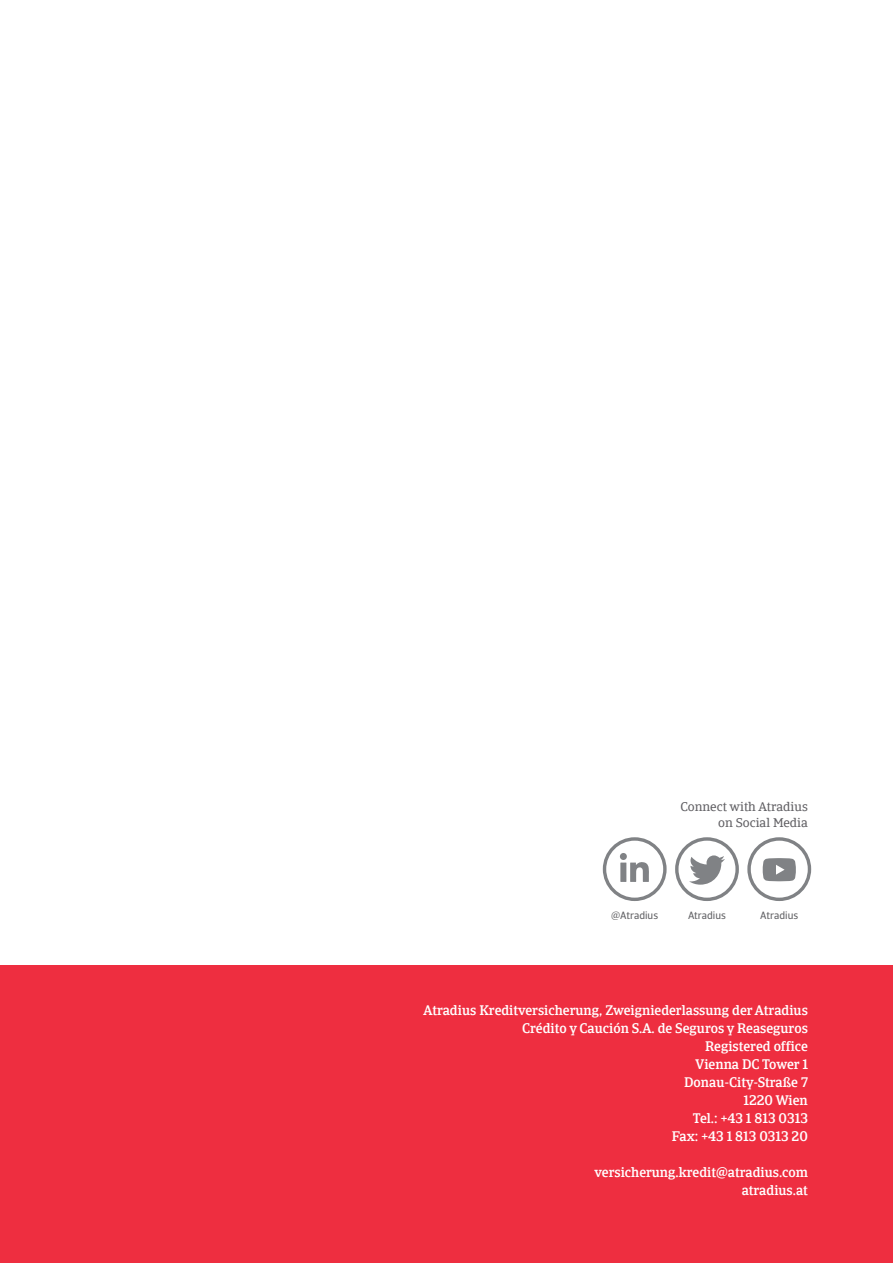
<style>
.page{position:relative;width:893px;height:1263px;background:#fff}
.page>*{position:absolute;margin:0;border:0;box-sizing:border-box;transform-origin:0 0}
.t1{font:500 13.5px/18px "Catalana";color:#fff;text-align:right}
.t2{font:12.75px/16.5px "Catalana";color:#5f5e62;text-align:right}
.t3{font:10.5px "Catalana Sans";color:#636366}
</style>
<div class="page">
<div style="left:0;top:965px;width:893px;height:298px;background:#ee2e40"></div>
<svg style="left:603px;top:837px;width:64px;height:64px"></svg>
<div style="left:620px;top:853px;width:7px;height:7px;background:#808285;border-radius:50%"></div>
<svg style="left:675px;top:837px;width:64px;height:64px"></svg>
<svg style="left:747px;top:837px;width:64px;height:64px"></svg>
<p class="t2" style="left:680px;top:798px;width:129px">Connect with Atradius on Social Media</p>
<p class="t3" style="left:611px;top:909px;width:48px">@Atradius</p>
<p class="t3" style="left:688px;top:909px;width:39px">Atradius</p>
<p class="t3" style="left:760px;top:909px;width:39px">Atradius</p>
<p class="t1" style="left:423px;top:1001px;width:386px">Atradius Kreditversicherung, Zweigniederlassung der Atradius<br>Crédito y Caución S.A. de Seguros y Reaseguros<br>Registered office<br>Vienna DC Tower 1<br>Donau-City-Straße 7<br>1220 Wien<br>Tel.: +43 1 813 0313<br>Fax: +43 1 813 0313 20</p>
<p class="t1" style="left:595px;top:1163px;width:215px">versicherung.kredit@atradius.com atradius.at</p>
</div>
